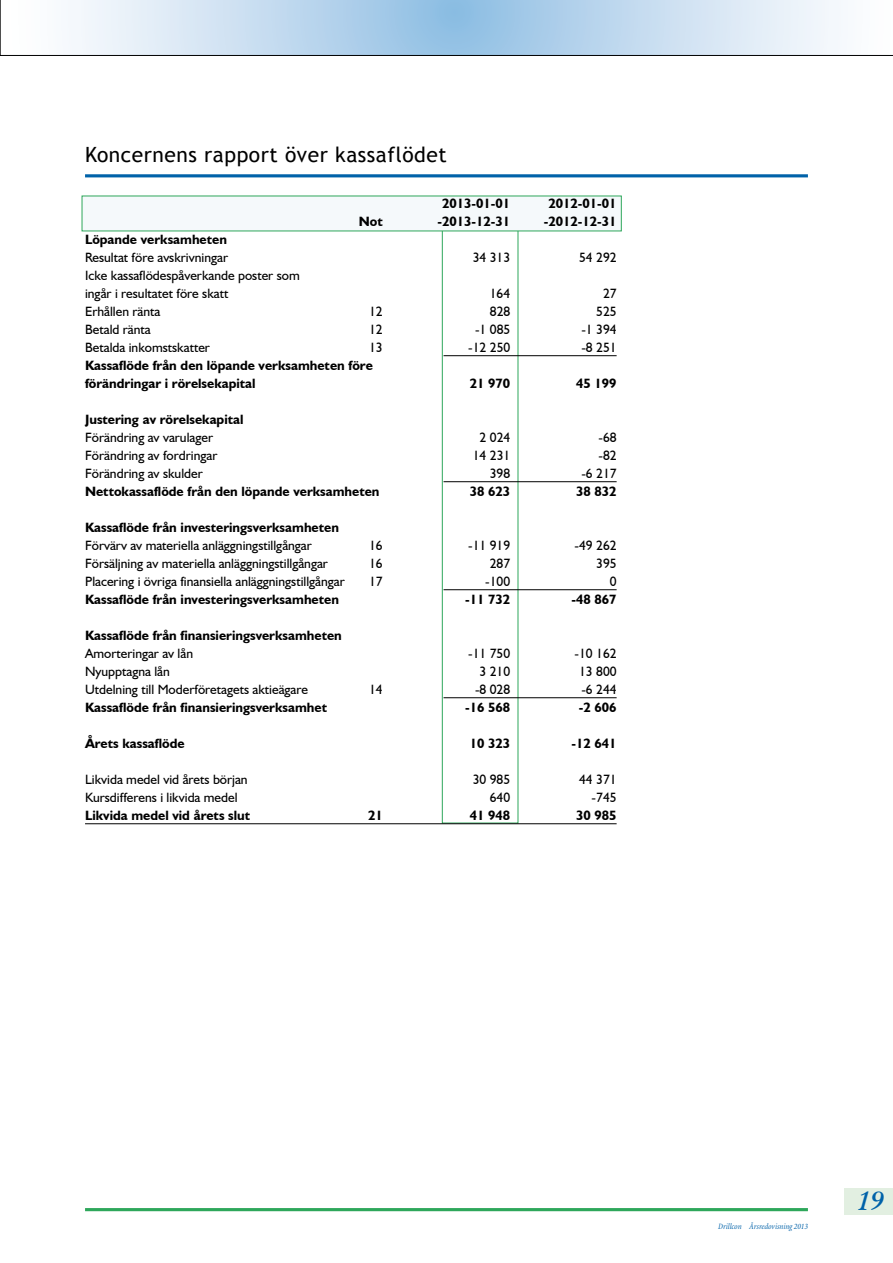
<style>
.page{position:relative;width:893px;height:1263px;background:#fff}
.page>*{position:absolute;margin:0;border:0;box-sizing:border-box;transform-origin:0 0}
.t1{font:italic 700 27px "Original Garamond BT";color:#0062a9}
.t2{font:21px "Trebuchet MS";letter-spacing:.025em;color:#000}
.t3{font:13.5px/18px "Humanist 521 BT";color:#000}
.t4{font:700 13.5px/18px "Humanist 521 BT";color:#000}
.t5{font:italic condensed 8.25px "Minion";letter-spacing:-.005em;color:#0062a9}
</style>
<div class="page">
<svg style="left:0;top:0;width:893px;height:56px"></svg>
<div style="left:844px;top:1188px;width:49px;height:26px;background:#e2efe1"></div>
<div style="left:442px;top:207px;width:76px;height:616px;border:1px solid #2ea75b"></div>
<div style="left:82px;top:196px;width:540px;height:35px;background:#f5f9fb"></div>
<hr style="left:443px;top:355px;width:174px;height:1px;background:#000">
<hr style="left:443px;top:481px;width:174px;height:1px;background:#000">
<hr style="left:443px;top:589px;width:174px;height:1px;background:#000">
<hr style="left:443px;top:697px;width:174px;height:1px;background:#000">
<hr style="left:85px;top:823px;width:532px;height:1px;background:#000">
<hr style="left:85px;top:174px;width:723px;height:3px;background:#0062a9">
<hr style="left:85px;top:1208px;width:723px;height:3px;background:#2ea75b">
<h2 class="t2" style="left:85px;top:141px;width:363px">Koncernens rapport över kassaflödet</h2>
<p class="t4" style="left:442px;top:195px;width:70px">2013-01-01</p>
<p class="t4" style="left:548px;top:195px;width:70px">2012-01-01</p>
<p class="t4" style="left:359px;top:213px;width:25px">Not</p>
<p class="t4" style="left:438px;top:213px;width:74px">-2013-12-31</p>
<p class="t4" style="left:544px;top:213px;width:74px">-2012-12-31</p>
<p class="t4" style="left:85px;top:231px;width:143px">Löpande verksamheten</p>
<p class="t3" style="left:85px;top:249px;width:145px">Resultat före avskrivningar</p>
<p class="t3" style="left:473px;top:249px;width:39px">34 313</p>
<p class="t3" style="left:579px;top:249px;width:39px">54 292</p>
<p class="t3" style="left:85px;top:267px;width:216px">Icke kassaflödespåverkande poster som ingår i resultatet före skatt</p>
<p class="t3" style="left:490px;top:285px;width:22px">164</p>
<p class="t3" style="left:603px;top:285px;width:15px">27</p>
<p class="t3" style="left:85px;top:303px;width:77px">Erhållen ränta</p>
<p class="t3" style="left:369px;top:303px;width:15px">12</p>
<p class="t3" style="left:490px;top:303px;width:22px">828</p>
<p class="t3" style="left:596px;top:303px;width:22px">525</p>
<p class="t3" style="left:85px;top:321px;width:67px">Betald ränta</p>
<p class="t3" style="left:369px;top:321px;width:15px">12</p>
<p class="t3" style="left:475px;top:321px;width:37px">-1 085</p>
<p class="t3" style="left:581px;top:321px;width:37px">-1 394</p>
<p class="t3" style="left:85px;top:339px;width:126px">Betalda inkomstskatter</p>
<p class="t3" style="left:369px;top:339px;width:15px">13</p>
<p class="t3" style="left:468px;top:339px;width:44px">-12 250</p>
<p class="t3" style="left:581px;top:339px;width:37px">-8 251</p>
<p class="t4" style="left:85px;top:357px;width:289px">Kassaflöde från den löpande verksamheten före förändringar i rörelsekapital</p>
<p class="t4" style="left:470px;top:375px;width:42px">21 970</p>
<p class="t4" style="left:576px;top:375px;width:42px">45 199</p>
<p class="t4" style="left:85px;top:411px;width:160px">Justering av rörelsekapital</p>
<p class="t3" style="left:85px;top:429px;width:129px">Förändring av varulager</p>
<p class="t3" style="left:480px;top:429px;width:32px">2 024</p>
<p class="t3" style="left:598px;top:429px;width:20px">-68</p>
<p class="t3" style="left:85px;top:447px;width:134px">Förändring av fordringar</p>
<p class="t3" style="left:473px;top:447px;width:39px">14 231</p>
<p class="t3" style="left:598px;top:447px;width:20px">-82</p>
<p class="t3" style="left:85px;top:465px;width:119px">Förändring av skulder</p>
<p class="t3" style="left:490px;top:465px;width:22px">398</p>
<p class="t3" style="left:581px;top:465px;width:37px">-6 217</p>
<p class="t4" style="left:85px;top:482px;width:296px">Nettokassaflöde från den löpande verksamheten</p>
<p class="t4" style="left:470px;top:482px;width:42px">38 623</p>
<p class="t4" style="left:576px;top:482px;width:42px">38 832</p>
<p class="t4" style="left:85px;top:518px;width:255px">Kassaflöde från investeringsverksamheten</p>
<p class="t3" style="left:85px;top:537px;width:228px">Förvärv av materiella anläggningstillgångar</p>
<p class="t3" style="left:369px;top:537px;width:15px">16</p>
<p class="t3" style="left:468px;top:537px;width:44px">-11 919</p>
<p class="t3" style="left:575px;top:537px;width:44px">-49 262</p>
<p class="t3" style="left:85px;top:555px;width:244px">Försäljning av materiella anläggningstillgångar</p>
<p class="t3" style="left:369px;top:555px;width:15px">16</p>
<p class="t3" style="left:490px;top:555px;width:22px">287</p>
<p class="t3" style="left:596px;top:555px;width:22px">395</p>
<p class="t3" style="left:85px;top:573px;width:261px">Placering i övriga finansiella anläggningstillgångar</p>
<p class="t3" style="left:369px;top:573px;width:15px">17</p>
<p class="t3" style="left:485px;top:573px;width:27px">-100</p>
<p class="t3" style="left:610px;top:573px;width:8px">0</p>
<p class="t4" style="left:85px;top:590px;width:255px">Kassaflöde från investeringsverksamheten</p>
<p class="t4" style="left:465px;top:590px;width:47px">-11 732</p>
<p class="t4" style="left:571px;top:590px;width:47px">-48 867</p>
<p class="t4" style="left:85px;top:626px;width:258px">Kassaflöde från finansieringsverksamheten</p>
<p class="t3" style="left:85px;top:644px;width:110px">Amorteringar av lån</p>
<p class="t3" style="left:468px;top:644px;width:44px">-11 750</p>
<p class="t3" style="left:575px;top:644px;width:44px">-10 162</p>
<p class="t3" style="left:85px;top:662px;width:86px">Nyupptagna lån</p>
<p class="t3" style="left:480px;top:662px;width:32px">3 210</p>
<p class="t3" style="left:579px;top:662px;width:39px">13 800</p>
<p class="t3" style="left:85px;top:680px;width:224px">Utdelning till Moderföretagets aktieägare</p>
<p class="t3" style="left:369px;top:680px;width:15px">14</p>
<p class="t3" style="left:475px;top:680px;width:37px">-8 028</p>
<p class="t3" style="left:581px;top:680px;width:37px">-6 244</p>
<p class="t4" style="left:85px;top:698px;width:243px">Kassaflöde från finansieringsverksamhet</p>
<p class="t4" style="left:465px;top:698px;width:47px">-16 568</p>
<p class="t4" style="left:579px;top:698px;width:39px">-2 606</p>
<p class="t4" style="left:85px;top:734px;width:101px">Årets kassaflöde</p>
<p class="t4" style="left:470px;top:734px;width:42px">10 323</p>
<p class="t4" style="left:571px;top:734px;width:47px">-12 641</p>
<p class="t3" style="left:85px;top:770px;width:164px">Likvida medel vid årets början</p>
<p class="t3" style="left:473px;top:770px;width:39px">30 985</p>
<p class="t3" style="left:579px;top:770px;width:39px">44 371</p>
<p class="t3" style="left:85px;top:788px;width:154px">Kursdifferens i likvida medel</p>
<p class="t3" style="left:490px;top:788px;width:22px">640</p>
<p class="t3" style="left:592px;top:788px;width:27px">-745</p>
<p class="t4" style="left:85px;top:806px;width:167px">Likvida medel vid årets slut</p>
<p class="t4" style="left:368px;top:806px;width:16px">21</p>
<p class="t4" style="left:470px;top:806px;width:42px">41 948</p>
<p class="t4" style="left:576px;top:806px;width:42px">30 985</p>
<p class="t5" style="left:718px;top:1222px;width:91px">Drillcon Årsredovisning 2013</p>
<h1 class="t1" style="left:857px;top:1184px;width:28px">19</h1>
</div>
